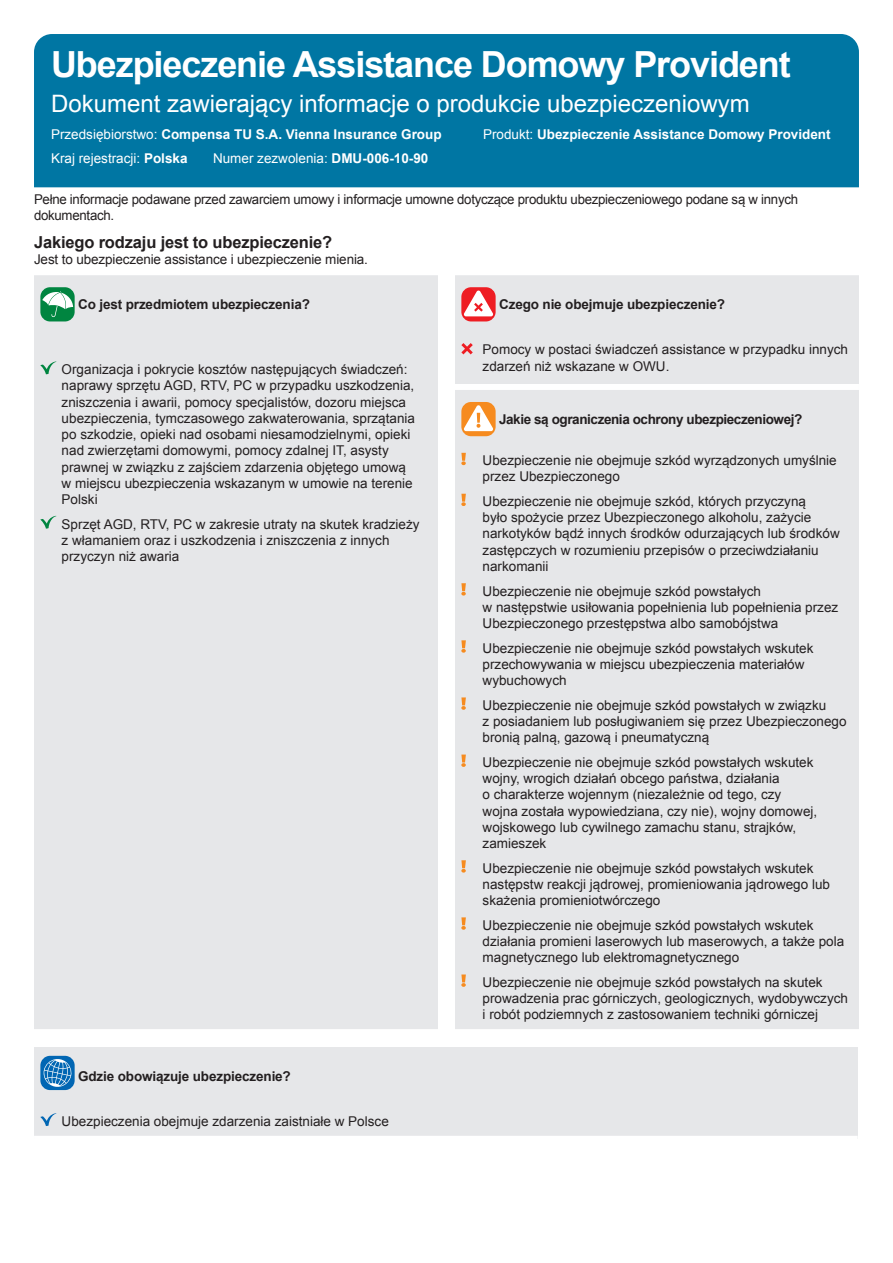
<style>
.page{position:relative;width:893px;height:1263px;background:#fff}
.page>*{position:absolute;margin:0;border:0;box-sizing:border-box;transform-origin:0 0}
.t1{font:700 36px "Arial";letter-spacing:-.03em;color:#fff}
.t2{font:24px "Arial";color:#fff}
.t3{font:700 16.5px "Arial";letter-spacing:-.01em;color:#231f20}
.t4{font:13.5px/16.2px "Arial";color:#231f20}
.t5{font:13.5px/16.2px "Arial";letter-spacing:-.02em;color:#231f20}
.t6{font:700 13.5px "Arial";color:#fff}
.t7{font:700 13.5px "Arial";letter-spacing:-.01em;color:#231f20}
.t8{font:13.5px "Arial";color:#fff}
.t9{font:700 13.5px "Arial";letter-spacing:-.03em;color:#231f20}
.s1{font-weight:400}
.s2{font-weight:700}
</style>
<div class="page">
<div style="left:34px;top:34px;width:825px;height:153px;background:#0076a3"></div>
<div style="left:34px;top:275px;width:825px;height:754px;background:#e6e7e9"></div>
<div style="left:455px;top:384px;width:404px;height:6px;background:#fff"></div>
<div style="left:438px;top:591px;width:17px;height:6px;background:#fff"></div>
<div style="left:40px;top:287px;width:35px;height:34px;background:#008540;border-radius:10px"></div>
<svg style="left:42px;top:291px;width:31px;height:26px"></svg>
<svg style="left:40px;top:361px;width:18px;height:13px"></svg>
<svg style="left:40px;top:516px;width:18px;height:13px"></svg>
<svg style="left:461px;top:287px;width:35px;height:34px"></svg>
<svg style="left:463px;top:290px;width:31px;height:26px"></svg>
<svg style="left:461px;top:343px;width:12px;height:11px"></svg>
<svg style="left:461px;top:402px;width:35px;height:34px"></svg>
<svg style="left:463px;top:405px;width:31px;height:26px"></svg>
<svg style="left:461px;top:453px;width:5px;height:12px"></svg>
<svg style="left:461px;top:494px;width:5px;height:12px"></svg>
<svg style="left:461px;top:583px;width:5px;height:12px"></svg>
<svg style="left:461px;top:640px;width:5px;height:13px"></svg>
<svg style="left:461px;top:697px;width:5px;height:13px"></svg>
<svg style="left:461px;top:754px;width:5px;height:13px"></svg>
<svg style="left:461px;top:860px;width:5px;height:12px"></svg>
<svg style="left:461px;top:917px;width:5px;height:13px"></svg>
<svg style="left:461px;top:974px;width:5px;height:13px"></svg>
<div style="left:34px;top:1047px;width:824px;height:92px;background:#e6e7e9"></div>
<div style="left:34px;top:1136px;width:824px;height:6px;background:#fff"></div>
<div style="left:40px;top:1056px;width:35px;height:34px;background:#0166b3;border-radius:10px"></div>
<svg style="left:42px;top:1059px;width:30px;height:29px"></svg>
<svg style="left:40px;top:1113px;width:17px;height:13px"></svg>
<h1 class="t1" style="left:51px;top:41px;width:741px">Ubezpieczenie Assistance Domowy Provident</h1>
<h2 class="t2" style="left:51px;top:88px;width:700px">Dokument zawierający informacje o produkcie ubezpieczeniowym</h2>
<p class="t6" style="left:51px;top:126px;width:392px"><span class="s1">Przedsiębiorstwo:</span> Compensa TU S.A. Vienna Insurance Group</p>
<p class="t6" style="left:483px;top:126px;width:349px"><span class="s1">Produkt:</span> Ubezpieczenie Assistance Domowy Provident</p>
<p class="t8" style="left:51px;top:149px;width:138px">Kraj rejestracji: <span class="s2">Polska</span></p>
<p class="t8" style="left:213px;top:149px;width:217px">Numer zezwolenia: <span class="s2">DMU-006-10-90</span></p>
<p class="t5" style="left:34px;top:192px;width:766px">Pełne informacje podawane przed zawarciem umowy i informacje umowne dotyczące produktu ubezpieczeniowego podane są w innych dokumentach.</p>
<p class="t3" style="left:34px;top:231px;width:300px">Jakiego rodzaju jest to ubezpieczenie?</p>
<p class="t4" style="left:34px;top:251px;width:335px">Jest to ubezpieczenie assistance i ubezpieczenie mienia.</p>
<p class="t7" style="left:78px;top:296px;width:233px">Co jest przedmiotem ubezpieczenia?</p>
<p class="t4" style="left:62px;top:362px;width:355px">Organizacja i pokrycie kosztów następujących świadczeń: naprawy sprzętu AGD, RTV, PC w przypadku uszkodzenia, zniszczenia i awarii, pomocy specjalistów, dozoru miejsca ubezpieczenia, tymczasowego zakwaterowania, sprzątania po szkodzie, opieki nad osobami niesamodzielnymi, opieki nad zwierzętami domowymi, pomocy zdalnej IT, asysty prawnej w związku z zajściem zdarzenia objętego umową w miejscu ubezpieczenia wskazanym w umowie na terenie Polski</p>
<p class="t4" style="left:62px;top:516px;width:359px">Sprzęt AGD, RTV, PC w zakresie utraty na skutek kradzieży z włamaniem oraz i uszkodzenia i zniszczenia z innych przyczyn niż awaria</p>
<p class="t7" style="left:78px;top:1067px;width:214px">Gdzie obowiązuje ubezpieczenie?</p>
<p class="t4" style="left:62px;top:1113px;width:329px">Ubezpieczenia obejmuje zdarzenia zaistniałe w Polsce</p>
<p class="t7" style="left:499px;top:296px;width:227px">Czego nie obejmuje ubezpieczenie?</p>
<p class="t4" style="left:483px;top:342px;width:367px">Pomocy w postaci świadczeń assistance w przypadku innych zdarzeń niż wskazane w OWU.</p>
<p class="t9" style="left:499px;top:411px;width:305px">Jakie są ograniczenia ochrony ubezpieczeniowej?</p>
<p class="t4" style="left:483px;top:452px;width:356px">Ubezpieczenie nie obejmuje szkód wyrządzonych umyślnie przez Ubezpieczonego</p>
<p class="t4" style="left:483px;top:493px;width:359px">Ubezpieczenie nie obejmuje szkód, których przyczyną<br>było spożycie przez Ubezpieczonego alkoholu, zażycie narkotyków bądź innych środków odurzających lub środków zastępczych w rozumieniu przepisów o przeciwdziałaniu narkomanii</p>
<p class="t4" style="left:483px;top:583px;width:357px">Ubezpieczenie nie obejmuje szkód powstałych<br>w następstwie usiłowania popełnienia lub popełnienia przez<br>Ubezpieczonego przestępstwa albo samobójstwa</p>
<p class="t4" style="left:483px;top:640px;width:332px">Ubezpieczenie nie obejmuje szkód powstałych wskutek przechowywania w miejscu ubezpieczenia materiałów wybuchowych</p>
<p class="t4" style="left:483px;top:697px;width:365px">Ubezpieczenie nie obejmuje szkód powstałych w związku<br>z posiadaniem lub posługiwaniem się przez Ubezpieczonego bronią palną, gazową i pneumatyczną</p>
<p class="t4" style="left:483px;top:754px;width:336px">Ubezpieczenie nie obejmuje szkód powstałych wskutek wojny, wrogich działań obcego państwa, działania<br>o charakterze wojennym (niezależnie od tego, czy wojna została wypowiedziana, czy nie), wojny domowej, wojskowego lub cywilnego zamachu stanu, strajków, zamieszek</p>
<p class="t4" style="left:483px;top:860px;width:349px">Ubezpieczenie nie obejmuje szkód powstałych wskutek następstw reakcji jądrowej, promieniowania jądrowego lub skażenia promieniotwórczego</p>
<p class="t4" style="left:483px;top:917px;width:363px">Ubezpieczenie nie obejmuje szkód powstałych wskutek działania promieni laserowych lub maserowych, a także pola magnetycznego lub elektromagnetycznego</p>
<p class="t4" style="left:483px;top:974px;width:367px">Ubezpieczenie nie obejmuje szkód powstałych na skutek prowadzenia prac górniczych, geologicznych, wydobywczych i robót podziemnych z zastosowaniem techniki górniczej</p>
</div>
